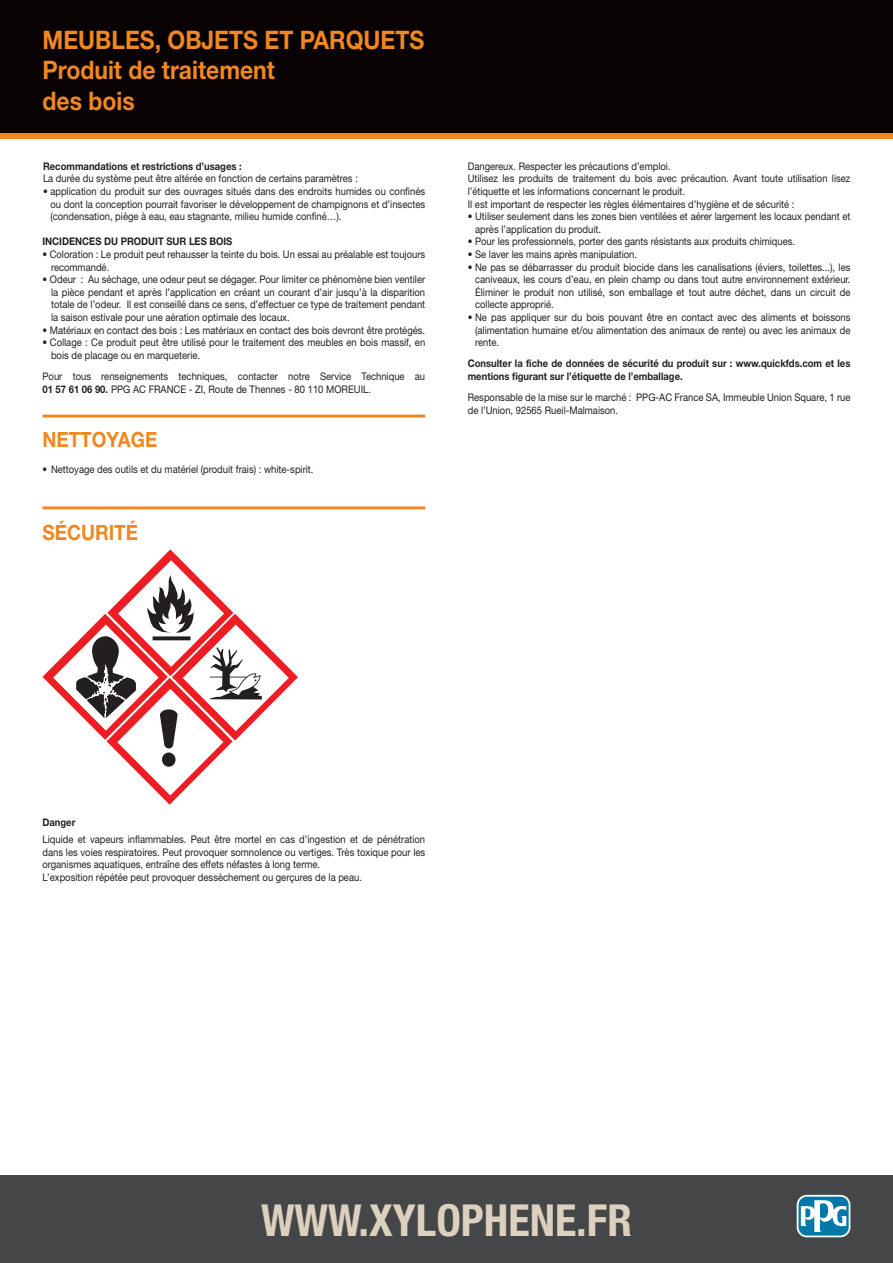
<style>
.page{position:relative;width:893px;height:1263px;background:#fff}
.page>*{position:absolute;margin:0;border:0;box-sizing:border-box;transform-origin:0 0}
.t1{font:700 condensed 44.25px "Helvetica Neue";color:#dcd0be}
.t2{font:700 25.5px/30.6px "Helvetica Neue";color:#f18720;scale:.9 1}
.t3{font:700 21px "Helvetica Neue";color:#f18720;scale:.9 1}
.t4{font:10.5px/12.6px "Helvetica Neue";color:#231f20;scale:.9 1}
.t5{font:700 10.5px/12.6px "Helvetica Neue";color:#231f20;scale:.9 1}
.s1{font-weight:700}
</style>
<div class="page">
<div style="left:0;top:1176px;width:893px;height:87px;background:#454647"></div>
<svg style="left:797px;top:1195px;width:53px;height:42px"></svg>
<svg style="left:798px;top:1197px;width:51px;height:38px"></svg>
<svg style="left:801px;top:1199px;width:45px;height:33px"></svg>
<hr style="left:43px;top:415px;width:382px;height:3px;background:#f18720">
<hr style="left:43px;top:506px;width:382px;height:3px;background:#f18720">
<div style="left:0;top:0;width:893px;height:133px;background:#080302"></div>
<div style="left:0;top:133px;width:893px;height:5px;background:#f18720"></div>
<svg style="left:43px;top:549px;width:255px;height:256px"></svg>
<h2 class="t2" style="left:43px;top:24px;width:426px">MEUBLES, OBJETS ET PARQUETS<br>Produit de traitement<br>des bois</h2>
<p class="t5" style="left:43px;top:160px;width:222px">Recommandations et restrictions d’usages :</p>
<p class="t4" style="left:43px;top:172px;width:351px">La durée du système peut être altérée en fonction de certains paramètres :</p>
<p class="t4" style="left:50px;top:185px;width:418px;text-align:justify;text-indent:-7px">• application du produit sur des ouvrages situés dans des endroits humides ou confinés ou dont la conception pourrait favoriser le développement de champignons et d’insectes (condensation, piège à eau, eau stagnante, milieu humide confiné…).</p>
<p class="t5" style="left:43px;top:235px;width:212px">INCIDENCES DU PRODUIT SUR LES BOIS</p>
<p class="t4" style="left:51px;top:248px;width:417px;text-indent:-9px">• Coloration : Le produit peut rehausser la teinte du bois. Un essai au préalable est toujours recommandé.</p>
<p class="t4" style="left:51px;top:273px;width:417px;text-align:justify;text-indent:-8px">• Odeur : Au séchage, une odeur peut se dégager. Pour limiter ce phénomène bien ventiler la pièce pendant et après l’application en créant un courant d’air jusqu’à la disparition totale de l’odeur. Il est conseillé dans ce sens, d’effectuer ce type de traitement pendant la saison estivale pour une aération optimale des locaux.</p>
<p class="t4" style="left:43px;top:323px;width:427px">• Matériaux en contact des bois : Les matériaux en contact des bois devront être protégés.</p>
<p class="t4" style="left:51px;top:336px;width:417px;text-indent:-9px">• Collage : Ce produit peut être utilisé pour le traitement des meubles en bois massif, en bois de placage ou en marqueterie.</p>
<p class="t4" style="left:43px;top:370px;width:427px">Pour tous renseignements techniques, contacter notre Service Technique au<br><span class="s1">01 57 61 06 90.</span> PPG AC FRANCE - ZI, Route de Thennes - 80 110 MOREUIL.</p>
<h3 class="t3" style="left:43px;top:427px;width:30px">Netto</h3>
<h3 class="t3" style="left:107px;top:427px;width:56px">yage</h3>
<p class="t4" style="left:43px;top:462px;width:303px">• Nettoyage des outils et du matériel (produit frais) : white-spirit.</p>
<h3 class="t3" style="left:43px;top:520px;width:44px">Sécur</h3>
<h3 class="t3" style="left:109px;top:520px;width:34px">ité</h3>
<p class="t4" style="left:468px;top:160px;width:427px">Dangereux. Respecter les précautions d’emploi.<br>Utilisez les produits de traitement du bois avec précaution. Avant toute utilisation lisez l’étiquette et les informations concernant le produit.<br>Il est important de respecter les règles élémentaires d’hygiène et de sécurité :</p>
<p class="t4" style="left:475px;top:210px;width:419px;text-indent:-7px">• Utiliser seulement dans les zones bien ventilées et aérer largement les locaux pendant et après l’application du produit.</p>
<p class="t4" style="left:468px;top:235px;width:365px">• Pour les professionnels, porter des gants résistants aux produits chimiques.</p>
<p class="t4" style="left:468px;top:248px;width:190px">• Se laver les mains après manipulation.</p>
<p class="t4" style="left:475px;top:260px;width:419px;text-align:justify;text-indent:-7px">• Ne pas se débarrasser du produit biocide dans les canalisations (éviers, toilettes...), les caniveaux, les cours d’eau, en plein champ ou dans tout autre environnement extérieur.<br>Éliminer le produit non utilisé, son emballage et tout autre déchet, dans un circuit de collecte approprié.</p>
<p class="t4" style="left:475px;top:311px;width:419px;text-align:justify;text-indent:-7px">• Ne pas appliquer sur du bois pouvant être en contact avec des aliments et boissons (alimentation humaine et/ou alimentation des animaux de rente) ou avec les animaux de rente.</p>
<p class="t5" style="left:468px;top:357px;width:427px">Consulter la fiche de données de sécurité du produit sur : www.quickfds.com et les mentions figurant sur l’étiquette de l’emballage.</p>
<p class="t4" style="left:468px;top:391px;width:427px">Responsable de la mise sur le marché : PPG-AC France SA, Immeuble Union Square, 1 rue de l’Union, 92565 Rueil-Malmaison.</p>
<p class="t5" style="left:43px;top:816px;width:38px">Danger</p>
<p class="t4" style="left:43px;top:833px;width:427px">Liquide et vapeurs inflammables. Peut être mortel en cas d’ingestion et de pénétration dans les voies respiratoires. Peut provoquer somnolence ou vertiges. Très toxique pour les organismes aquatiques, entraîne des effets néfastes à long terme.<br>L’exposition répétée peut provoquer dessèchement ou gerçures de la peau.</p>
<h1 class="t1" style="left:261px;top:1194px;width:372px">WWW.XYLOPHENE.FR</h1>
</div>
